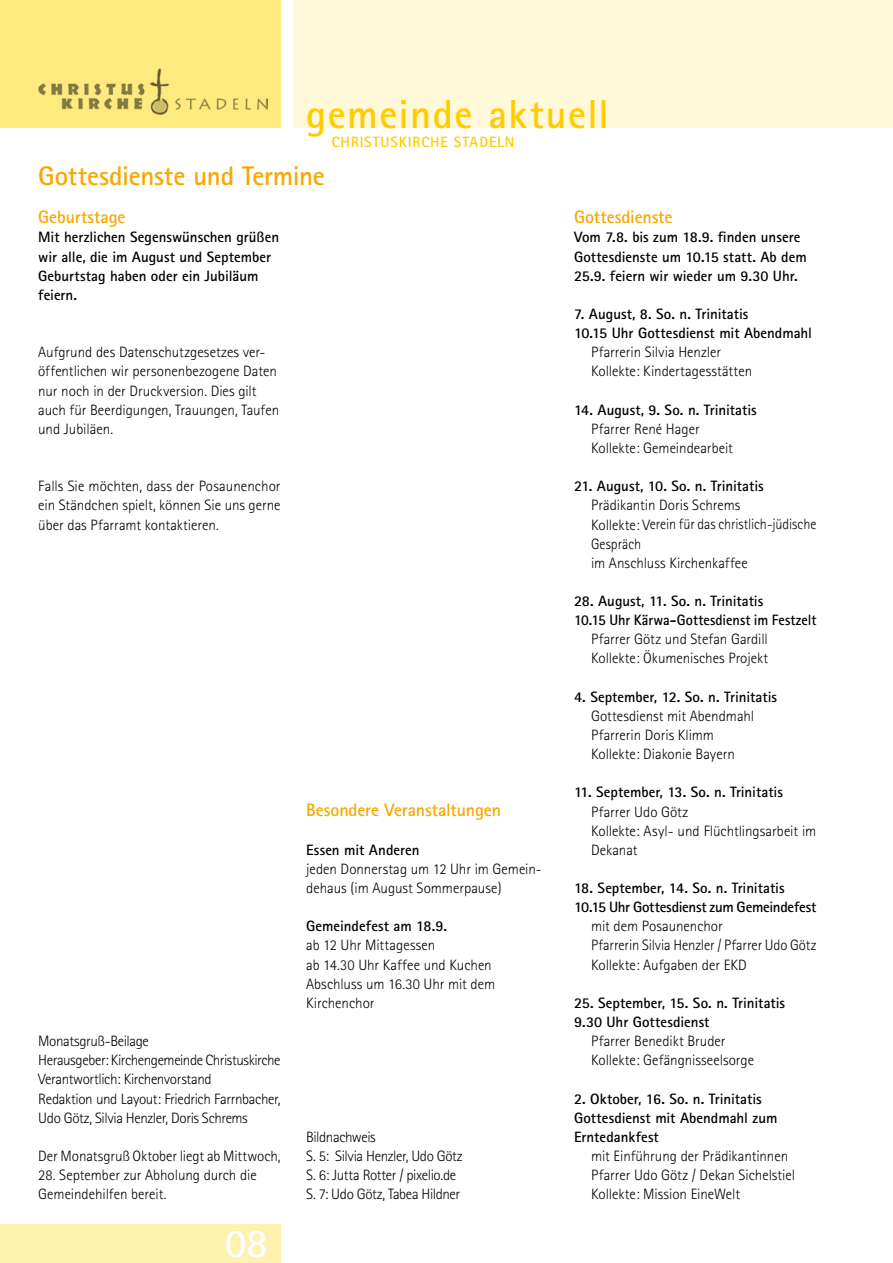
<style>
.page{position:relative;width:893px;height:1263px;background:#fff}
.page>*{position:absolute;margin:0;border:0;box-sizing:border-box;transform-origin:0 0}
.t1{font:700 40.5px "Rotis Sans Serif";letter-spacing:.035em;color:#fecc00}
.t2{font:700 40.5px "Rotis Sans Serif";color:#fff}
.t3{font:700 27px "Rotis Sans Serif";letter-spacing:-.01em;color:#f7a800}
.t4{font:700 18px "Rotis Sans Serif";letter-spacing:-.005em;color:#f7a800}
.t5{font:300 15px/19.2px "Rotis Sans Serif";letter-spacing:-.005em;color:#000}
.t6{font:700 15px/19.2px "Rotis Sans Serif";letter-spacing:-.005em;color:#000}
.t7{font:300 15px/19.2px "Rotis Sans Serif";letter-spacing:-.025em;color:#000}
.t8{font:300 15px/19.2px "Rotis Sans Serif";letter-spacing:-.03em;color:#000}
.t9{font:700 15px "Rotis Sans Serif";letter-spacing:.055em;color:#fecc00}
</style>
<div class="page">
<div style="left:293px;top:0;width:600px;height:128px;background:#fff8d9"></div>
<div style="left:0;top:0;width:281px;height:128px;background:#ffea7f"></div>
<div style="left:0;top:1225px;width:281px;height:38px;background:#fff1af"></div>
<img style="left:38px;top:68px;width:230px;height:47px">
<h1 class="t1" style="left:306px;top:88px;width:304px">gemeinde aktuell</h1>
<p class="t9" style="left:332px;top:132px;width:184px">CHRISTUSKIRCHE STADELN</p>
<h2 class="t3" style="left:38px;top:159px;width:288px">Gottesdienste und Termine</h2>
<p class="t4" style="left:38px;top:206px;width:89px">Geburtstage</p>
<p class="t6" style="left:38px;top:227px;width:242px">Mit herzlichen Segenswünschen grüßen wir alle, die im August und September<br>Geburtstag haben oder ein Jubiläum feiern.</p>
<p class="t5" style="left:38px;top:343px;width:243px">Aufgrund des Datenschutzgesetzes ver&shy;öffentlichen wir personenbezogene Daten nur noch in der Druckversion. Dies gilt auch für Beerdigungen, Trauungen, Taufen und Jubiläen.</p>
<p class="t5" style="left:38px;top:477px;width:244px;text-align:justify">Falls Sie möchten, dass der Posaunenchor ein Ständchen spielt, können Sie uns gerne über das Pfarramt kontaktieren.</p>
<p class="t7" style="left:38px;top:1031px;width:244px">Monatsgruß-Beilage<br>Herausgeber: Kirchengemeinde Christuskirche Verantwortlich: Kirchenvorstand<br>Redaktion und Layout: Friedrich Farrnbacher, Udo Götz, Silvia Henzler, Doris Schrems</p>
<p class="t5" style="left:38px;top:1146px;width:244px">Der Monatsgruß Oktober liegt ab Mittwoch,</p>
<p class="t5" style="left:38px;top:1165px;width:220px">28. September zur Abholung durch die<br>Gemeindehilfen bereit.</p>
<h1 class="t2" style="left:225px;top:1217px;width:45px">08</h1>
<p class="t4" style="left:306px;top:799px;width:196px">Besondere Veranstaltungen</p>
<p class="t6" style="left:306px;top:840px;width:115px">Essen mit Anderen</p>
<p class="t5" style="left:306px;top:859px;width:237px">jeden Donnerstag um 12 Uhr im Gemein&shy;dehaus (im August Sommerpause)</p>
<p class="t6" style="left:306px;top:916px;width:142px">Gemeindefest am 18.9.</p>
<p class="t5" style="left:306px;top:936px;width:191px">ab 12 Uhr Mittagessen<br>ab 14.30 Uhr Kaffee und Kuchen<br>Abschluss um 16.30 Uhr mit dem<br>Kirchenchor</p>
<p class="t8" style="left:306px;top:1127px;width:158px">Bildnachweis<br>S. 5: Silvia Henzler, Udo Götz<br>S. 6: Jutta Rotter / pixelio.de<br>S. 7: Udo Götz, Tabea Hildner</p>
<p class="t4" style="left:574px;top:206px;width:100px">Gottesdienste</p>
<p class="t6" style="left:574px;top:227px;width:234px">Vom 7.8. bis zum 18.9. finden unsere<br>Gottesdienste um 10.15 statt. Ab dem<br>25.9. feiern wir wieder um 9.30 Uhr.</p>
<p class="t6" style="left:574px;top:304px;width:240px">7. August, 8. So. n. Trinitatis<br>10.15 Uhr Gottesdienst mit Abendmahl</p>
<p class="t5" style="left:591px;top:343px;width:163px">Pfarrerin Silvia Henzler<br>Kollekte: Kindertagesstätten</p>
<p class="t6" style="left:574px;top:400px;width:184px">14. August, 9. So. n. Trinitatis</p>
<p class="t5" style="left:591px;top:419px;width:143px">Pfarrer René Hager<br>Kollekte: Gemeindearbeit</p>
<p class="t6" style="left:574px;top:476px;width:191px">21. August, 10. So. n. Trinitatis</p>
<p class="t5" style="left:591px;top:496px;width:227px">Prädikantin Doris Schrems<br>Kollekte: Verein für das christlich-jüdische<br>Gespräch<br>im Anschluss Kirchenkaffee</p>
<p class="t6" style="left:574px;top:591px;width:244px">28. August, 11. So. n. Trinitatis<br>10.15 Uhr Kärwa-Gottesdienst im Festzelt</p>
<p class="t5" style="left:591px;top:630px;width:179px">Pfarrer Götz und Stefan Gardill<br>Kollekte: Ökumenisches Projekt</p>
<p class="t6" style="left:574px;top:687px;width:204px">4. September, 12. So. n. Trinitatis</p>
<p class="t5" style="left:591px;top:706px;width:165px">Gottesdienst mit Abendmahl<br>Pfarrerin Doris Klimm<br>Kollekte: Diakonie Bayern</p>
<p class="t6" style="left:574px;top:782px;width:210px">11. September, 13. So. n. Trinitatis</p>
<p class="t5" style="left:591px;top:802px;width:227px">Pfarrer Udo Götz<br>Kollekte: Asyl- und Flüchtlingsarbeit im<br>Dekanat</p>
<p class="t6" style="left:574px;top:878px;width:244px">18. September, 14. So. n. Trinitatis<br>10.15 Uhr Gottesdienst zum Gemeindefest</p>
<p class="t5" style="left:591px;top:917px;width:227px">mit dem Posaunenchor<br>Pfarrerin Silvia Henzler / Pfarrer Udo Götz<br>Kollekte: Aufgaben der EKD</p>
<p class="t6" style="left:574px;top:993px;width:213px">25. September, 15. So. n. Trinitatis<br>9.30 Uhr Gottesdienst</p>
<p class="t5" style="left:591px;top:1031px;width:165px">Pfarrer Benedikt Bruder<br>Kollekte: Gefängnisseelsorge</p>
<p class="t6" style="left:574px;top:1088px;width:205px">2. Oktober, 16. So. n. Trinitatis<br>Gottesdienst mit Abendmahl zum<br>Erntedankfest</p>
<p class="t5" style="left:591px;top:1146px;width:206px">mit Einführung der Prädikantinnen<br>Pfarrer Udo Götz / Dekan Sichelstiel<br>Kollekte: Mission EineWelt</p>
</div>
